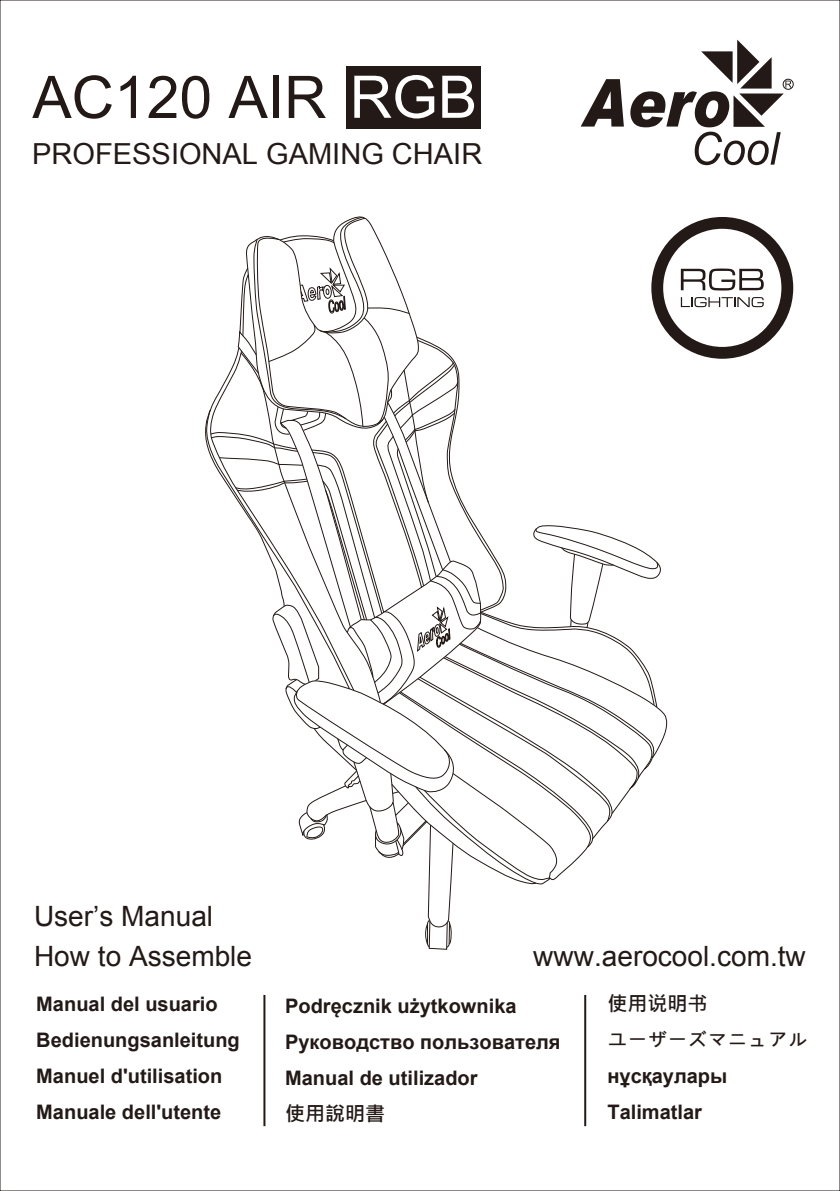
<style>
.page{position:relative;width:840px;height:1191px;background:#fff}
.page>*{position:absolute;margin:0;border:0;box-sizing:border-box;transform-origin:0 0}
.t1{font:58.8px "Arial";color:#231916}
.t2{font:29px "Arial";color:#231916}
.t3{font:28px "Arial";color:#231916}
.t4{font:700 20px/36px "Arial";color:#231916}
.t5{font:700 20px/36px "Microsoft Jheng Hei";color:#231916}
.s1{color:#fff}
</style>
<div class="page">
<svg style="left:580px;top:79px;width:43px;height:48px"></svg>
<div style="left:782px;top:79px;width:11px;height:11px;border:1px solid #231916;border-radius:50%"></div>
<svg style="left:630px;top:40px;width:161px;height:125px"></svg>
<svg style="left:205px;top:216px;width:587px;height:781px"></svg>
<hr style="left:263px;top:995px;width:2px;height:131px;background:#231916">
<hr style="left:584px;top:995px;width:2px;height:131px;background:#231916">
<div style="left:346px;top:66px;width:135px;height:63px;background:#231916"></div>
<h1 class="t1" style="left:32px;top:59px;width:446px">AC120 AIR <span class="s1">RGB</span></h1>
<h2 class="t2" style="left:32px;top:135px;width:451px">PROFESSIONAL GAMING CHAIR</h2>
<h3 class="t3" style="left:34px;top:898px;width:180px">User’s Manual</h3>
<h3 class="t3" style="left:34px;top:937px;width:219px">How to Assemble</h3>
<h3 class="t3" style="left:533px;top:937px;width:274px">www.aerocool.com.tw</h3>
<p class="t4" style="left:36px;top:986px;width:205px">Manual del usuario<br>Bedienungsanleitung<br>Manuel d'utilisation<br>Manuale dell'utente</p>
<p class="t4" style="left:285px;top:988px;width:277px">Podręcznik użytkownika<br>Руководство пользователя<br>Manual de utilizador</p>
<p class="t5" style="left:285px;top:1095px;width:101px">使用說明書</p>
<p class="t5" style="left:607px;top:985px;width:201px">使用说明书<br>ユーザーズマニュアル</p>
<p class="t4" style="left:607px;top:1058px;width:121px">нұсқаулары<br>Talimatlar</p>
</div>
